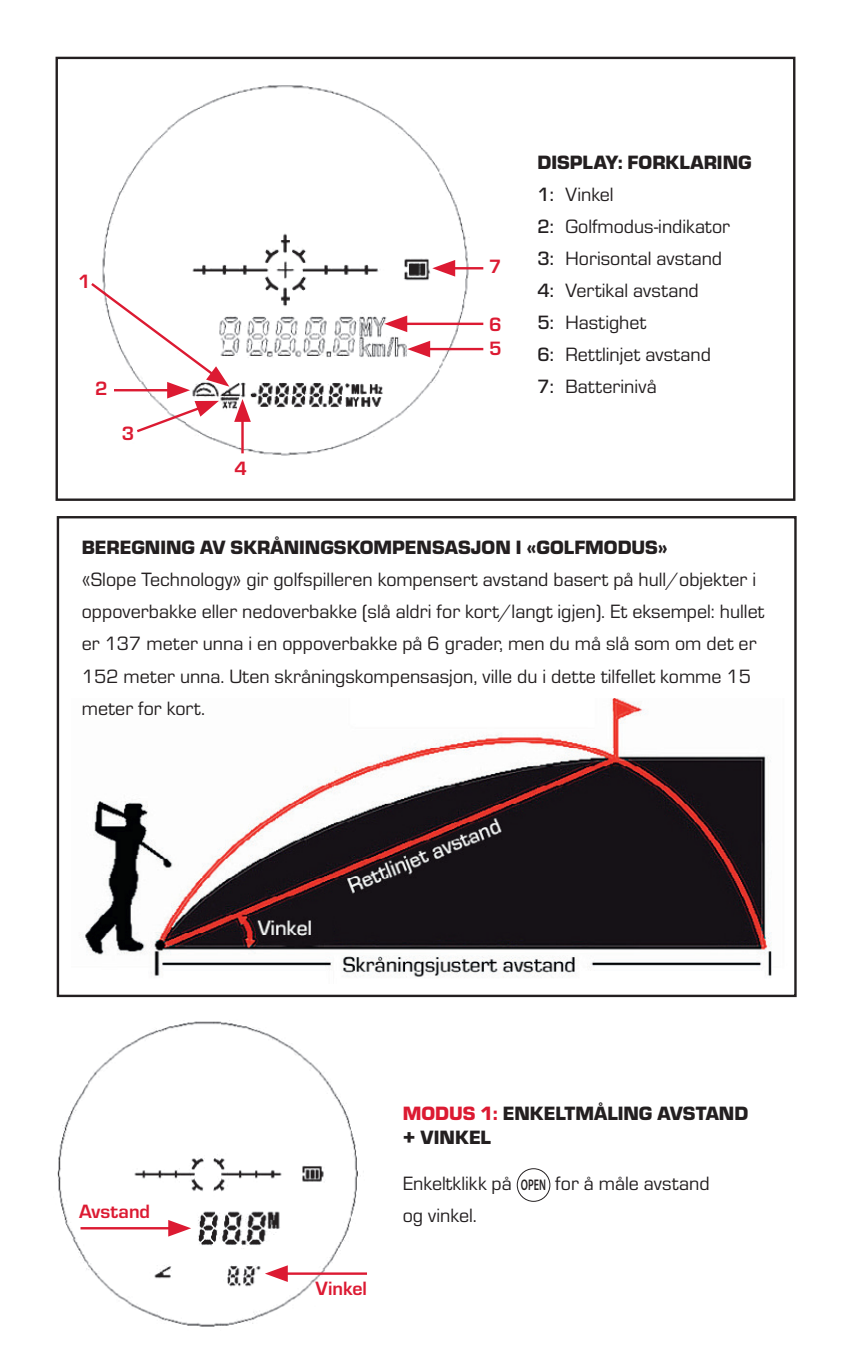
<style>
.page{position:relative;width:851px;height:1361px;background:#fff}
.page>*{position:absolute;margin:0;border:0;box-sizing:border-box;transform-origin:0 0}
.t1{font:20px/32px "Eurostile";color:#231f20}
.t2{font:900 20px/24px "Eurostile";color:#231f20}
.t3{font:700 20px/24.4px "Eurostile";color:#dc1a32}
.s1{font-weight:900}
.s2{font-weight:500}
.s3{color:#dc1a32}
.s4{font-family:"Myriad Pro";font-weight:600;font-size:15.6px}
</style>
<div class="page">
<div style="left:57px;top:516px;width:739px;height:481px;border:2px solid #231f20"></div>
<img style="left:80px;top:698px;width:692px;height:280px">
<img style="left:102px;top:85px;width:382px;height:371px">
<div style="left:55px;top:57px;width:740px;height:444px;border:2px solid #231f20"></div>
<hr style="left:400px;top:323px;width:83px;height:2px;background:#dc1a32">
<svg style="left:384px;top:315px;width:23px;height:17px"></svg>
<hr style="left:448px;top:267px;width:35px;height:2px;background:#dc1a32">
<svg style="left:432px;top:260px;width:23px;height:17px"></svg>
<hr style="left:423px;top:348px;width:60px;height:2px;background:#dc1a32">
<svg style="left:407px;top:341px;width:23px;height:16px"></svg>
<hr style="left:241px;top:415px;width:3px;height:38px;background:#dc1a32">
<svg style="left:91px;top:281px;width:160px;height:153px"></svg>
<div style="left:516px;top:1168px;width:34px;height:33px;border:1px solid #231f20;border-radius:50%"></div>
<img style="left:57px;top:1020px;width:310px;height:307px">
<hr style="left:281px;top:1272px;width:86px;height:2px;background:#dc1a32">
<svg style="left:265px;top:1265px;width:23px;height:17px"></svg>
<hr style="left:80px;top:1227px;width:95px;height:2px;background:#dc1a32">
<svg style="left:168px;top:1220px;width:23px;height:16px"></svg>
<p class="t3" style="left:78px;top:268px;width:14px">1</p>
<p class="t3" style="left:95px;top:375px;width:14px">2</p>
<p class="t3" style="left:122px;top:419px;width:14px">3</p>
<p class="t3" style="left:234px;top:454px;width:14px">4</p>
<p class="t3" style="left:489px;top:253px;width:14px">7</p>
<p class="t3" style="left:489px;top:310px;width:14px">6<br>5</p>
<p class="t1" style="left:537px;top:146px;width:215px"><span class="s1">DISPLAY: FORKLARING<br></span><span class="s2">1:</span> Vinkel<br><span class="s2">2:</span> Golfmodus-indikator<br><span class="s2">3:</span> Horisontal avstand<br><span class="s2">4:</span> Vertikal avstand<br><span class="s2">5:</span> Hastighet<br><span class="s2">6:</span> Rettlinjet avstand<br><span class="s2">7:</span> Batterinivå</p>
<p class="t2" style="left:82px;top:534px;width:587px">BEREGNING AV SKRÅNINGSKOMPENSASJON I «GOLFMODUS»</p>
<p class="t1" style="left:82px;top:563px;width:684px">«Slope Technology» gir golfspilleren kompensert avstand basert på hull/objekter i oppoverbakke eller nedoverbakke (slå aldri for kort/langt igjen). Et eksempel: hullet er 137 meter unna i en oppoverbakke på 6 grader, men du må slå som om det er 152 meter unna. Uten skråningskompensasjon, ville du i dette tilfellet komme 15 meter for kort.</p>
<p class="t3" style="left:79px;top:1197px;width:72px">Avstand</p>
<p class="t3" style="left:315px;top:1275px;width:53px">Vinkel</p>
<p class="t2" style="left:403px;top:1099px;width:347px"><span class="s3">MODUS 1:</span> ENKELTMÅLING AVSTAND + VINKEL</p>
<p class="t1" style="left:403px;top:1167px;width:308px">Enkeltklikk på <span class="s4">OPEN</span> for å måle avstand og vinkel.</p>
</div>
